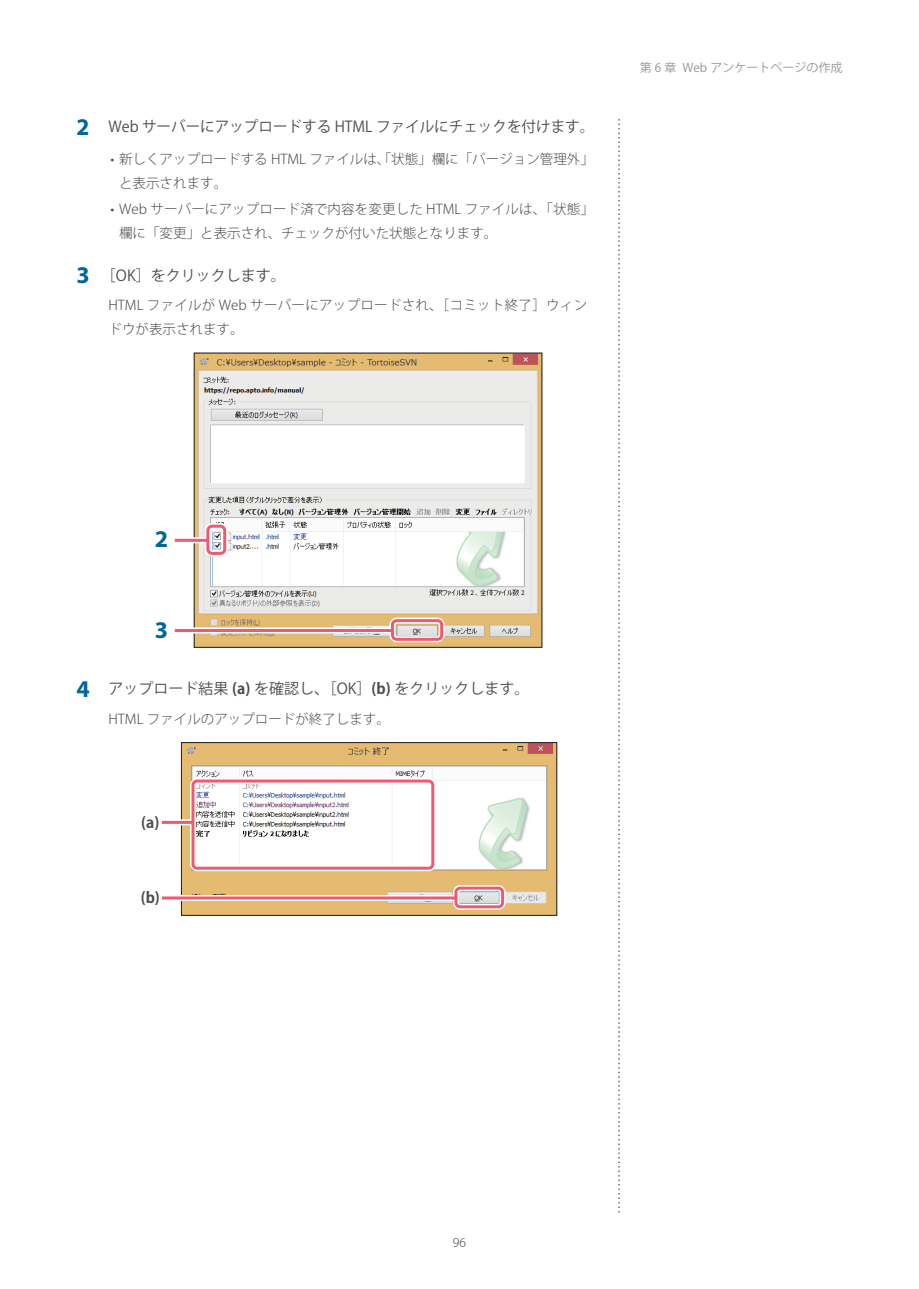
<style>
.page{position:relative;width:919px;height:1289px;background:#fff}
.page>*{position:absolute;margin:0;border:0;box-sizing:border-box;transform-origin:0 0}
.t1{font:700 24px "Myriad Pro";color:#01669a}
.t2{font:15px "Koz Go Pr 6 N";color:#4b4c4d}
.t3{font:700 15px "Koz Go Pr 6 N";color:#4b4c4d}
.t4{font:300 13.5px/24px "Koz Go Pr 6 N";color:#4b4c4d}
.t5{font:300 13.5px/24px "Koz Go Pr 6 N";letter-spacing:.02em;color:#4b4c4d}
.t6{font:12px "Koz Go Pr 6 N";color:#939598}
.t7{font:300 12px "Koz Go Pr 6 N";color:#4b4c4d}
.s1{font-family:"Myriad Pro";font-weight:700;font-size:24px;color:#01669a}
.s2{font-weight:700}
</style>
<div class="page">
<svg style="left:618px;top:119px;width:1px;height:1093px"></svg>
<img style="left:196px;top:355px;width:344px;height:290px">
<div style="left:175px;top:537px;width:33px;height:6px;background:#fcdee3"></div>
<div style="left:205px;top:523px;width:23px;height:33px;border:6px solid #fff;border-radius:4px"></div>
<hr style="left:175px;top:539px;width:33px;height:3px;background:#f05972">
<div style="left:206px;top:524px;width:20px;height:31px;border:3px solid #f05972;border-radius:4px"></div>
<div style="left:175px;top:627px;width:218px;height:6px;background:#fff"></div>
<div style="left:389px;top:617px;width:55px;height:25px;border:6px solid #fff;border-radius:4px"></div>
<hr style="left:175px;top:629px;width:218px;height:3px;background:#f05972">
<div style="left:391px;top:619px;width:52px;height:22px;border:3px solid #f05972;border-radius:4px"></div>
<img style="left:183px;top:744px;width:372px;height:169px">
<div style="left:181px;top:742px;width:376px;height:173px;border:1px solid #231f20"></div>
<div style="left:162px;top:819px;width:31px;height:6px;background:#f16d83"></div>
<div style="left:190px;top:778px;width:246px;height:93px;border:6px solid #fff;border-radius:4px"></div>
<hr style="left:162px;top:820px;width:31px;height:3px;background:#f05972">
<div style="left:191px;top:779px;width:243px;height:90px;border:3px solid #f05972;border-radius:4px"></div>
<div style="left:162px;top:895px;width:294px;height:6px;background:#f7acb9"></div>
<div style="left:453px;top:885px;width:52px;height:24px;border:6px solid #fff;border-radius:4px"></div>
<hr style="left:162px;top:896px;width:294px;height:3px;background:#f05972">
<div style="left:454px;top:886px;width:50px;height:22px;border:3px solid #f05972;border-radius:4px"></div>
<p class="t2" style="left:77px;top:118px;width:519px"><span class="s1">2</span> Web サーバーにアップロードする HTML ファイルにチェックを付けます。</p>
<p class="t4" style="left:119px;top:147px;width:476px;text-indent:-9px">• 新しくアップロードする HTML ファイルは、「状態」欄に「バージョン管理外」と表示されます。</p>
<p class="t4" style="left:119px;top:198px;width:476px;text-indent:-9px">• Web サーバーにアップロード済で内容を変更した HTML ファイルは、「状態」欄に「変更」と表示され、チェックが付いた状態となります。</p>
<p class="t2" style="left:77px;top:267px;width:211px"><span class="s1">3</span> ［OK］をクリックします。</p>
<p class="t5" style="left:108px;top:293px;width:480px">HTML ファイルが Web サーバーにアップロードされ、［コミット終了］ウィンドウが表示されます。</p>
<p class="t6" style="left:639px;top:61px;width:204px">第 6 章 Web アンケートページの作成</p>
<h1 class="t1" style="left:155px;top:523px;width:15px">2</h1>
<h1 class="t1" style="left:155px;top:614px;width:15px">3</h1>
<p class="t2" style="left:77px;top:680px;width:454px"><span class="s1">4</span> アップロード結果 <span class="s2">(a)</span> を確認し、［OK］<span class="s2">(b)</span> をクリックします。</p>
<p class="t4" style="left:108px;top:707px;width:283px">HTML ファイルのアップロードが終了します。</p>
<p class="t3" style="left:141px;top:814px;width:20px">(a)</p>
<p class="t3" style="left:141px;top:889px;width:21px">(b)</p>
<p class="t7" style="left:453px;top:1235px;width:15px">96</p>
</div>
